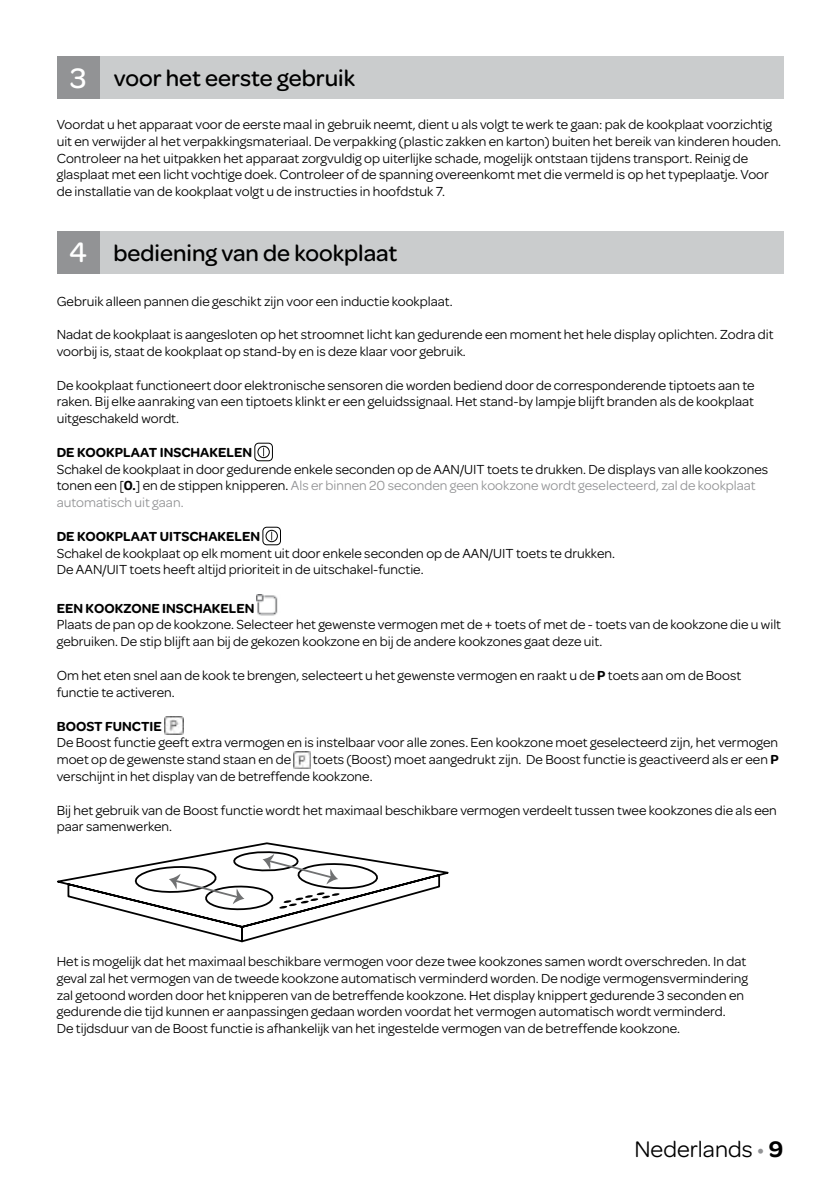
<style>
.page{position:relative;width:840px;height:1191px;background:#fff}
.page>*{position:absolute;margin:0;border:0;box-sizing:border-box;transform-origin:0 0}
.t1{font:500 24px "Omnes";color:#000}
.t2{font:24px "Omnes";color:#000}
.t3{font:14px/16.8px "Omnes";color:#000}
.t4{font:600 14px "Omnes";color:#000}
.s1{font-size:30px;color:#fff}
.s2{font-weight:600}
.s3{color:#929395}
</style>
<div class="page">
<div style="left:85px;top:231px;width:697px;height:43px;background:#cacccd"></div>
<div style="left:57px;top:231px;width:42px;height:43px;background:#929395"></div>
<svg style="left:254px;top:443px;width:18px;height:18px"></svg>
<div style="left:257px;top:446px;width:13px;height:12px;border:1px solid #000;border-radius:50%"></div>
<svg style="left:262px;top:527px;width:18px;height:18px"></svg>
<div style="left:265px;top:530px;width:13px;height:12px;border:1px solid #000;border-radius:50%"></div>
<img style="left:257px;top:594px;width:21px;height:22px">
<img style="left:164px;top:716px;width:19px;height:19px">
<img style="left:293px;top:751px;width:17px;height:17px">
<svg style="left:57px;top:842px;width:392px;height:101px"></svg>
<svg style="left:131px;top:849px;width:251px;height:64px"></svg>
<div style="left:85px;top:57px;width:698px;height:42px;background:#cacccd"></div>
<div style="left:57px;top:57px;width:42px;height:42px;background:#929395"></div>
<h1 class="t1" style="left:70px;top:62px;width:286px"><span class="s1">3</span> voor het eerste gebruik</h1>
<p class="t3" style="left:57px;top:115px;width:725px">Voordat u het apparaat voor de eerste maal in gebruik neemt, dient u als volgt te werk te gaan: pak de kookplaat voorzichtig uit en verwijder al het verpakkingsmateriaal. De verpakking (plastic zakken en karton) buiten het bereik van kinderen houden.<br>Controleer na het uitpakken het apparaat zorgvuldig op uiterlijke schade, mogelijk ontstaan tijdens transport. Reinig de glasplaat met een licht vochtige doek. Controleer of de spanning overeenkomt met die vermeld is op het typeplaatje. Voor de installatie van de kookplaat volgt u de instructies in hoofdstuk 7.</p>
<h1 class="t1" style="left:69px;top:236px;width:330px"><span class="s1">4</span> bediening van de kookplaat</h1>
<p class="t3" style="left:57px;top:292px;width:397px">Gebruik alleen pannen die geschikt zijn voor een inductie kookplaat.</p>
<p class="t3" style="left:57px;top:325px;width:718px">Nadat de kookplaat is aangesloten op het stroomnet licht kan gedurende een moment het hele display oplichten. Zodra dit voorbij is, staat de kookplaat op stand-by en is deze klaar voor gebruik.</p>
<p class="t3" style="left:57px;top:376px;width:699px;text-align:justify">De kookplaat functioneert door elektronische sensoren die worden bediend door de corresponderende tiptoets aan te raken. Bij elke aanraking van een tiptoets klinkt er een geluidssignaal. Het stand-by lampje blijft branden als de kookplaat uitgeschakeld wordt.</p>
<p class="t4" style="left:57px;top:442px;width:197px">DE KOOKPLAAT INSCHAKELEN</p>
<p class="t3" style="left:57px;top:460px;width:712px">Schakel de kookplaat in door gedurende enkele seconden op de AAN/UIT toets te drukken. De displays van alle kookzones tonen een [<span class="s2">0.</span>] en de stippen knipperen. <span class="s3">Als er binnen 20 seconden geen kookzone wordt geselecteerd, zal de kookplaat automatisch uit gaan.</span></p>
<p class="t4" style="left:57px;top:526px;width:205px">DE KOOKPLAAT UITSCHAKELEN</p>
<p class="t3" style="left:57px;top:544px;width:559px">Schakel de kookplaat op elk moment uit door enkele seconden op de AAN/UIT toets te drukken.<br>De AAN/UIT toets heeft altijd prioriteit in de uitschakel-functie.</p>
<p class="t4" style="left:57px;top:598px;width:199px">EEN KOOKZONE INSCHAKELEN</p>
<p class="t3" style="left:57px;top:615px;width:725px">Plaats de pan op de kookzone. Selecteer het gewenste vermogen met de + toets of met de - toets van de kookzone die u wilt gebruiken. De stip blijft aan bij de gekozen kookzone en bij de andere kookzones gaat deze uit.</p>
<p class="t3" style="left:57px;top:666px;width:685px">Om het eten snel aan de kook te brengen, selecteert u het gewenste vermogen en raakt u de <span class="s2">P</span> toets aan om de Boost functie te activeren.</p>
<p class="t4" style="left:57px;top:716px;width:107px">BOOST FUNCTIE</p>
<p class="t3" style="left:57px;top:733px;width:722px">De Boost functie geeft extra vermogen en is instelbaar voor alle zones. Een kookzone moet geselecteerd zijn, het vermogen moet op de gewenste stand staan en de</p>
<p class="t3" style="left:57px;top:750px;width:723px;text-indent:256px">toets (Boost) moet aangedrukt zijn. De Boost functie is geactiveerd als er een <span class="s2">P </span>verschijnt in het display van de betreffende kookzone.</p>
<p class="t3" style="left:57px;top:801px;width:721px">Bij het gebruik van de Boost functie wordt het maximaal beschikbare vermogen verdeelt tussen twee kookzones die als een paar samenwerken.</p>
<p class="t3" style="left:57px;top:952px;width:692px">Het is mogelijk dat het maximaal beschikbare vermogen voor deze twee kookzones samen wordt overschreden. In dat geval zal het vermogen van de tweede kookzone automatisch verminderd worden. De nodige vermogensvermindering zal getoond worden door het knipperen van de betreffende kookzone. Het display knippert gedurende 3 seconden en gedurende die tijd kunnen er aanpassingen gedaan worden voordat het vermogen automatisch wordt verminderd.<br>De tijdsduur van de Boost functie is afhankelijk van het ingestelde vermogen van de betreffende kookzone.</p>
<h1 class="t2" style="left:634px;top:1132px;width:150px">Nederlands <span class="s3">•</span> <span class="s2">9</span></h1>
</div>
